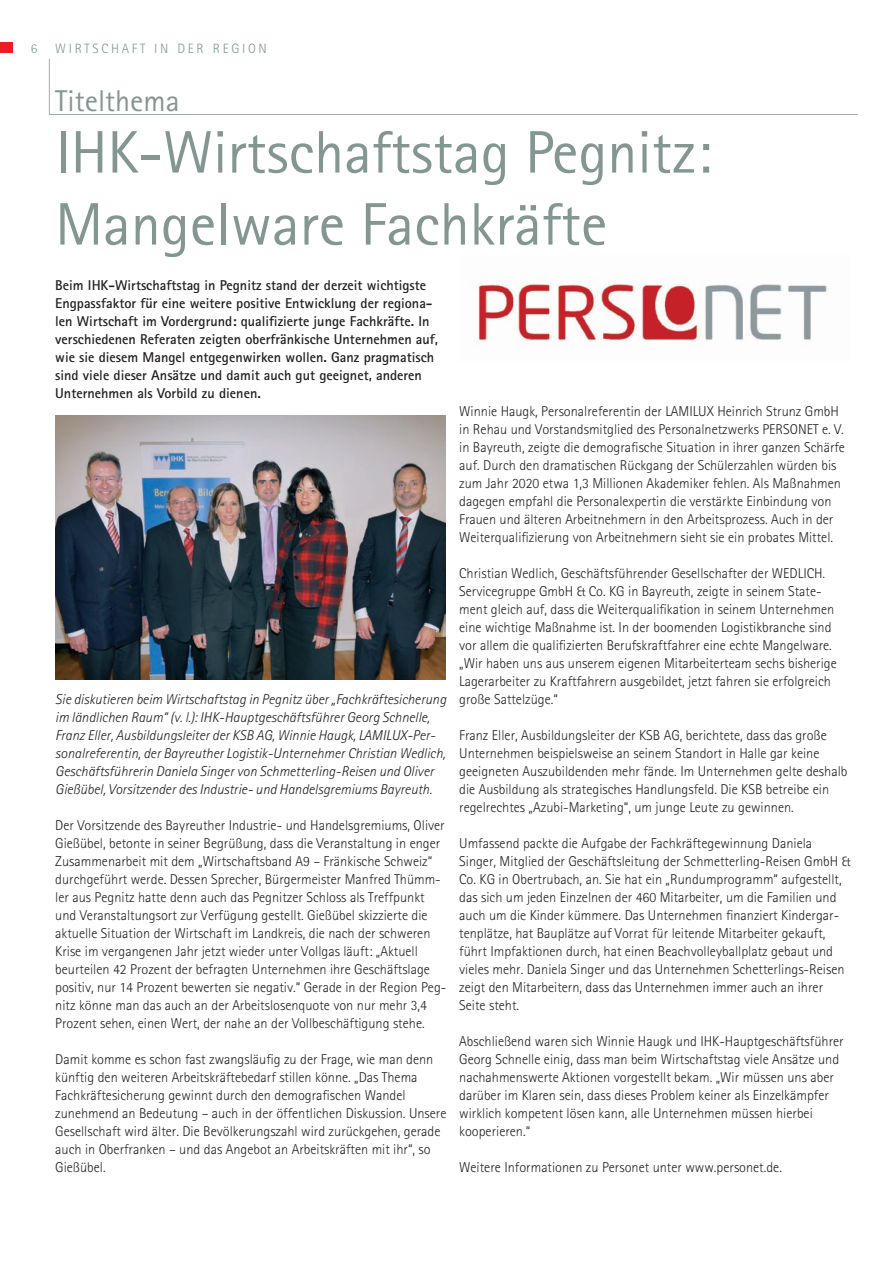
<style>
.page{position:relative;width:893px;height:1263px;background:#fff}
.page>*{position:absolute;margin:0;border:0;box-sizing:border-box;transform-origin:0 0}
.t1{font:60px/72px "Rotis Sans Serif";color:#839692}
.t2{font:30px "Rotis Sans Serif";color:#839692}
.t3{font:300 14.25px/18px "Rotis Sans Serif";color:#231f20}
.t4{font:italic 300 14.25px/18px "Rotis Sans Serif";color:#231f20}
.t5{font:700 14.25px/18px "Rotis Sans Serif";color:#231f20}
.t6{font:300 13.5px "Rotis Sans Serif";letter-spacing:.2em;color:#839692}
</style>
<div class="page">
<img style="left:478px;top:283px;width:350px;height:59px">
<img style="left:55px;top:416px;width:391px;height:263px">
<div style="left:0;top:43px;width:13px;height:10px;background:#ee1d23"></div>
<svg style="left:49px;top:59px;width:809px;height:56px"></svg>
<p class="t6" style="left:31px;top:41px;width:8px">6</p>
<p class="t6" style="left:55px;top:41px;width:213px">WIRTScHAFT IN DER REGION</p>
<h2 class="t2" style="left:55px;top:83px;width:126px">Titelthema</h2>
<h1 class="t1" style="left:55px;top:116px;width:658px">IHK-Wirtschaftstag Pegnitz:<br>Mangelware Fachkräfte</h1>
<p class="t5" style="left:55px;top:275px;width:384px">Beim IHK-Wirtschaftstag in Pegnitz stand der derzeit wichtigste Engpassfaktor für eine weitere positive Entwicklung der regiona&shy;len Wirtschaft im Vordergrund: qualifizierte junge Fachkräfte. In verschiedenen Referaten zeigten oberfränkische Unternehmen auf, wie sie diesem Mangel entgegenwirken wollen. Ganz pragmatisch sind viele dieser Ansätze und damit auch gut geeignet, anderen Unternehmen als Vorbild zu dienen.</p>
<p class="t4" style="left:55px;top:690px;width:392px">Sie diskutieren beim Wirtschaftstag in Pegnitz über „Fachkräftesicherung im ländlichen Raum“ (v. l.): IHK-Hauptgeschäftsführer Georg Schnelle, Franz Eller, Ausbildungslei ter der KSB AG, Winnie Haugk, LAMILUX-Per&shy;sonalreferentin, der Bayreuther Logistik-Unternehmer Christian Wedlich, Geschäftsführerin Daniela Singer von Schmetterling-Reisen und Oliver Gießübel, Vorsitzender des Industrie- und Handelsgremiums Bayreuth.</p>
<p class="t3" style="left:55px;top:816px;width:393px">Der Vorsitzende des Bayreuther Industrie- und Handelsgremiums, Oliver Gießübel, betonte in seiner Begrüßung, dass die Veranstaltung in enger Zusammenarbeit mit dem „Wirtschaftsband A9 – Fränkische Schweiz“ durchgeführt werde. Dessen Sprecher, Bürgermeister Manfred Thümm&shy;ler aus Pegnitz hatte denn auch das Pegnitzer Schloss als Treffpunkt und Veranstaltungsort zur Verfügung gestellt. Gießübel skizzierte die aktuelle Situation der Wirtschaft im Landkreis, die nach der schweren Krise im vergangenen Jahr jetzt wieder unter Vollgas läuft: „Aktuell beurteilen 42 Prozent der befragten Unternehmen ihre Geschäftslage positiv, nur 14 Prozent bewerten sie negativ.“ Gerade in der Region Peg&shy;nitz könne man das auch an der Arbeitslosenquote von nur mehr 3,4<br>Prozent sehen, einen Wert, der nahe an der Vollbeschäftigung stehe.</p>
<p class="t3" style="left:55px;top:1050px;width:393px">Damit komme es schon fast zwangsläufig zu der Frage, wie man denn künftig den weiteren Arbeitskräftebedarf stillen könne. „Das Thema Fachkräftesicherung gewinnt durch den demografischen Wandel zunehmend an Bedeutung – auch in der öffentlichen Diskussion. Unsere Gesellschaft wird älter. Die Bevölkerungszahl wird zurückgehen, gerade auch in Oberfranken – und das Angebot an Arbeitskräften mit ihr“, so Gießübel.</p>
<p class="t3" style="left:459px;top:402px;width:387px">Winnie Haugk, Personalreferentin der LAMILUX Heinrich Strunz GmbH in Rehau und Vorstandsmitglied des Personalnetzwerks PERSONET e. V. in Bayreuth, zeigte die demografische Situation in ihrer ganzen Schärfe auf. Durch den dramatischen Rückgang der Schülerzahlen würden bis zum Jahr 2020 etwa 1,3 Millionen Akademiker fehlen. Als Maßnahmen dagegen empfahl die Personalexpertin die verstärkte Einbindung von Frauen und älteren Arbeitnehmern in den Arbeitsprozess. Auch in der Weiterqualifizierung von Arbeitnehmern sieht sie ein probates Mittel.</p>
<p class="t3" style="left:459px;top:564px;width:379px">christian Wedlich, Geschäftsführender Gesellschafter der WEDLIcH.<br>Servicegruppe GmbH &amp; co. KG in Bayreuth, zeigte in seinem State&shy;ment gleich auf, dass die Weiterqualifikation in seinem Unternehmen eine wichtige Maßnahme ist. In der boomenden Logistikbranche sind vor allem die qualifizierten Berufskraftfahrer eine echte Mangelware. „Wir haben uns aus unserem eigenen Mitarbeiterteam sechs bisherige Lagerarbeiter zu Kraftfahrern ausgebildet, jetzt fahren sie erfolgreich große Sattelzüge.“</p>
<p class="t3" style="left:459px;top:726px;width:390px">Franz Eller, Ausbildungsleiter der KSB AG, berichtete, dass das große Unternehmen beispielsweise an seinem Standort in Halle gar keine geeigneten Auszubildenden mehr fände. Im Unternehmen gelte deshalb die Ausbildung als strategisches Handlungsfeld. Die KSB betreibe ein regelrechtes „Azubi-Marketing“, um junge Leute zu gewinnen.</p>
<p class="t3" style="left:459px;top:834px;width:393px">Umfassend packte die Aufgabe der Fachkräftegewinnung Daniela Singer, Mitglied der Geschäftsleitung der Schmetterling-Reisen GmbH &amp; co. KG in Obertrubach, an. Sie hat ein „Rundumprogramm“ aufgestellt, das sich um jeden Einzelnen der 460 Mitarbeiter, um die Familien und auch um die Kinder kümmere. Das Unternehmen finanziert Kindergar&shy;tenplätze, hat Bauplätze auf Vorrat für leitende Mitarbeiter gekauft, führt Impfaktionen durch, hat einen Beachvolleyballplatz gebaut und vieles mehr. Daniela Singer und das Unternehmen Schetterlings-Reisen zeigt den Mitarbeitern, dass das Unternehmen immer auch an ihrer Seite steht.</p>
<p class="t3" style="left:459px;top:1032px;width:386px">Abschließend waren sich Winnie Haugk und IHK-Hauptgeschäftsführer Georg Schnelle einig, dass man beim Wirtschaftstag viele Ansätze und nachahmenswerte Aktionen vorgestellt bekam. „Wir müssen uns aber darüber im Klaren sein, dass dieses Problem keiner als Einzelkämpfer wirklich kompetent lösen kann, alle Unternehmen müssen hierbei kooperieren.“</p>
<p class="t3" style="left:459px;top:1158px;width:324px">Weitere Informationen zu Personet unter www.personet.de.</p>
</div>
